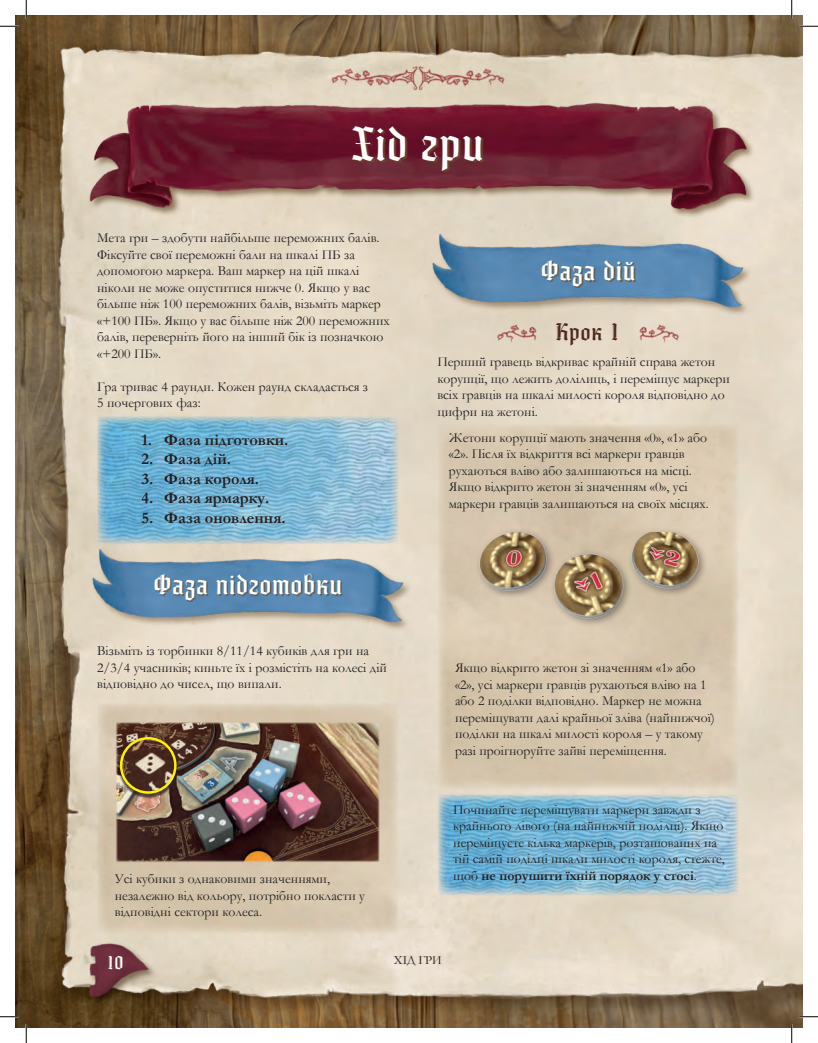
<style>
.page{position:relative;width:818px;height:1043px;background:#fff}
.page>*{position:absolute;margin:0;border:0;box-sizing:border-box;transform-origin:0 0}
.t1{font:45px "Moyenage 23";letter-spacing:.05em;color:#fff}
.t2{font:26.25px "Moyenage 23";letter-spacing:.05em;color:#fff}
.t3{font:22.5px "Moyenage 23";color:#4d2821}
.t4{font:17.5px "Moyenage 23";color:#fff}
.t5{font:700 16.25px "Garamond";color:#231f20}
.t6{font:13.75px/16.5px "Garamond";color:#231f20}
.t7{font:12.5px "Garamond";color:#231f20}
.s1{font-weight:700}
</style>
<div class="page">
<img style="left:16px;top:16px;width:786px;height:1011px">
<img style="left:81px;top:97px;width:673px;height:124px">
<div style="left:354px;top:128px;width:130px;height:45px;background:#6a4e28;opacity:.75"></div>
<img style="left:97px;top:416px;width:301px;height:127px">
<img style="left:86px;top:543px;width:323px;height:89px">
<div style="left:156px;top:575px;width:187px;height:27px;background:#6a4e28;opacity:.75"></div>
<img style="left:97px;top:703px;width:301px;height:230px">
<img style="left:115px;top:721px;width:265px;height:141px">
<div style="left:118px;top:739px;width:60px;height:60px;background:#231f20;opacity:.75"></div>
<img style="left:121px;top:738px;width:54px;height:54px;border-radius:27px">
<div style="left:120px;top:737px;width:57px;height:56px;border:2px solid #fff101;border-radius:50%"></div>
<img style="left:437px;top:424px;width:301px;height:365px">
<div style="left:474px;top:527px;width:234px;height:101px;background:#231f20;opacity:.5"></div>
<img style="left:455px;top:533px;width:265px;height:90px">
<img style="left:437px;top:794px;width:301px;height:101px">
<img style="left:426px;top:229px;width:323px;height:88px">
<div style="left:543px;top:261px;width:93px;height:26px;background:#6a4e28;opacity:.75"></div>
<img style="left:497px;top:324px;width:39px;height:18px">
<img style="left:639px;top:324px;width:39px;height:18px">
<svg style="left:0;top:25px;width:19px;height:2px"></svg>
<svg style="left:799px;top:25px;width:19px;height:2px"></svg>
<svg style="left:0;top:1015px;width:19px;height:2px"></svg>
<svg style="left:799px;top:1015px;width:19px;height:2px"></svg>
<svg style="left:25px;top:0;width:2px;height:19px"></svg>
<svg style="left:25px;top:1024px;width:2px;height:18px"></svg>
<svg style="left:790px;top:0;width:2px;height:19px"></svg>
<svg style="left:790px;top:1024px;width:2px;height:18px"></svg>
<h1 class="t1" style="left:352px;top:118px;width:132px">Хід гри</h1>
<p class="t6" style="left:97px;top:229px;width:294px">Мета гри – здобути найбільше переможних балів.<br>Фіксуйте свої переможні бали на шкалі ПБ за допомогою маркера. Ваш маркер на цій шкалі ніколи не може опуститися нижче 0. Якщо у вас більше ніж 100 переможних балів, візьміть маркер «+100 ПБ». Якщо у вас більше ніж 200 переможних балів, переверніть його на інший бік із позначкою «+200 ПБ».</p>
<p class="t6" style="left:97px;top:378px;width:272px">Гра триває 4 раунди. Кожен раунд складається з<br>5 почергових фаз:</p>
<p class="t5" style="left:141px;top:428px;width:148px">1. Фаза підготовки.</p>
<p class="t5" style="left:141px;top:448px;width:91px">2. Фаза дій.</p>
<p class="t5" style="left:141px;top:467px;width:119px">3. Фаза короля.</p>
<p class="t5" style="left:141px;top:487px;width:129px">4. Фаза ярмарку.</p>
<p class="t5" style="left:141px;top:506px;width:146px">5. Фаза оновлення.</p>
<h2 class="t2" style="left:154px;top:569px;width:190px">Фаза підготовки</h2>
<p class="t6" style="left:97px;top:642px;width:291px">Візьміть із торбинки 8/11/14 кубиків для гри на<br>2/3/4 учасників; киньте їх і розмістіть на колесі дій відповідно до чисел, що випали.</p>
<p class="t6" style="left:115px;top:870px;width:252px">Усі кубики з однаковими значеннями, незалежно від кольору, потрібно покласти у відповідні сектори колеса.</p>
<h2 class="t2" style="left:541px;top:255px;width:95px">Фаза дій</h2>
<h3 class="t3" style="left:555px;top:318px;width:66px">Крок 1</h3>
<p class="t6" style="left:437px;top:353px;width:294px">Перший гравець відкриває крайній справа жетон корупції, що лежить долілиць, і переміщує маркери всіх гравців на шкалі милості короля відповідно до цифри на жетоні.</p>
<p class="t6" style="left:449px;top:429px;width:261px">Жетони корупції мають значення «0», «1» або «2». Після їх відкриття всі маркери гравців рухаються вліво або залишаються на місці.<br>Якщо відкрито жетон зі значенням «0», усі маркери гравців залишаються на своїх місцях.</p>
<p class="t6" style="left:455px;top:659px;width:261px">Якщо відкрито жетон зі значенням «1» або «2», усі маркери гравців рухаються вліво на 1 або 2 поділки відповідно. Маркер не можна переміщувати далі крайньої зліва (найнижчої) поділки на шкалі милості короля – у такому разі проігноруйте зайві переміщення.</p>
<p class="t6" style="left:453px;top:801px;width:273px">Починайте переміщувати маркери завжди з крайнього лівого (на найнижчій поділці). Якщо переміщуєте кілька маркерів, розташованих на тій самій поділці шкали милості короля, стежте, щоб <span class="s1">не порушити їхній порядок у стосі</span>.</p>
<p class="t4" style="left:106px;top:952px;width:18px">10</p>
<p class="t7" style="left:394px;top:951px;width:49px">ХІД ГРИ</p>
</div>
